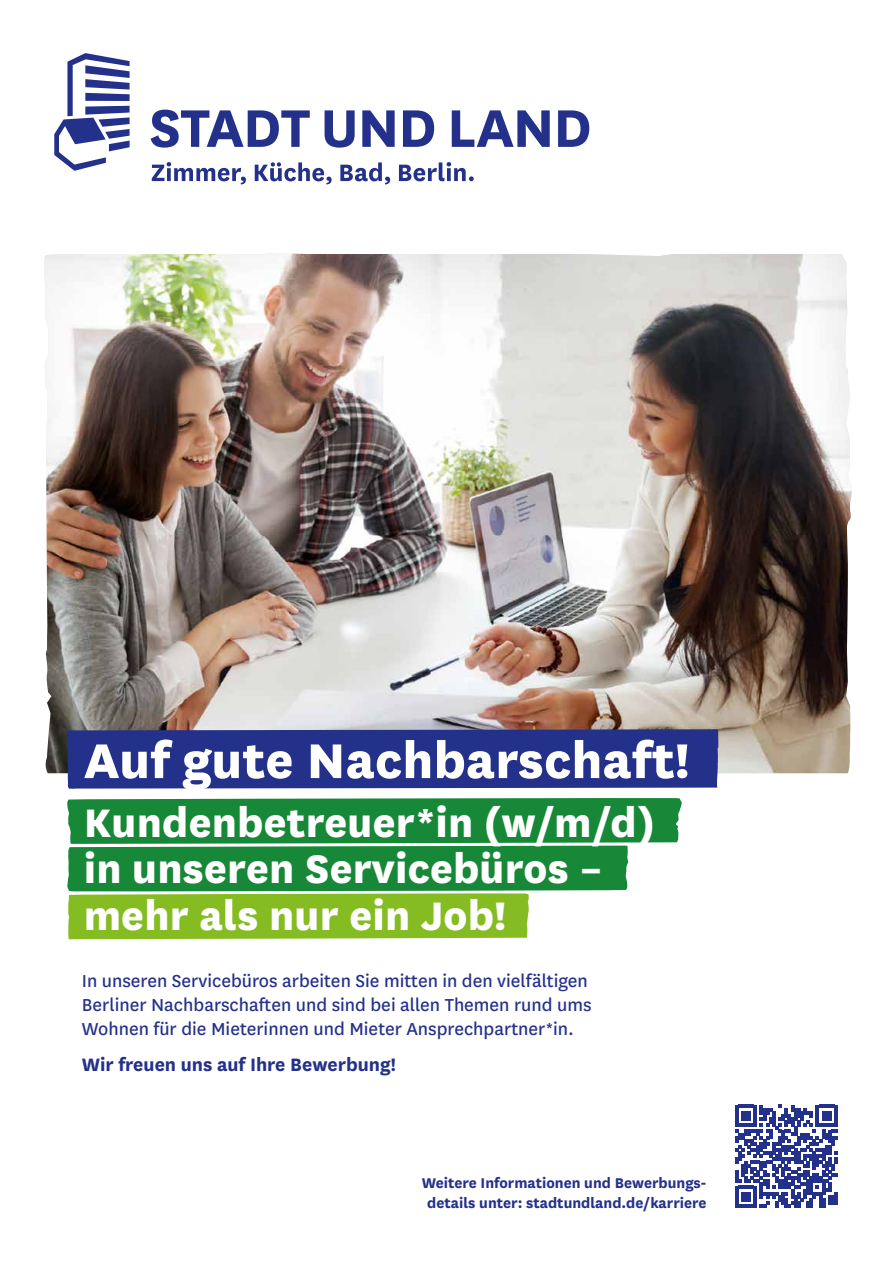
<style>
.page{position:relative;width:893px;height:1263px;background:#fff}
.page>*{position:absolute;margin:0;border:0;box-sizing:border-box;transform-origin:0 0}
.t1{font:800 57px "National";letter-spacing:.005em;color:#fff}
.t2{font:800 46.5px/46.5px "National";letter-spacing:.005em;color:#fff}
.t3{font:700 21px "National";color:#24318a}
.t4{font:20.25px/24.3px "National";color:#24318a}
.t5{font:700 16.5px/19.8px "National";color:#24318a;text-align:center}
</style>
<div class="page">
<img style="left:44px;top:253px;width:808px;height:520px">
<div style="left:67px;top:729px;width:652px;height:60px;background:#24318a"></div>
<svg style="left:67px;top:798px;width:615px;height:141px;background:#56a752"></svg>
<svg style="left:152px;top:162px;width:94px;height:22px"></svg>
<svg style="left:255px;top:162px;width:77px;height:22px"></svg>
<svg style="left:340px;top:162px;width:50px;height:22px"></svg>
<svg style="left:399px;top:162px;width:75px;height:19px"></svg>
<svg style="left:558px;top:110px;width:31px;height:37px"></svg>
<svg style="left:452px;top:110px;width:98px;height:37px"></svg>
<svg style="left:403px;top:110px;width:31px;height:37px"></svg>
<svg style="left:325px;top:110px;width:70px;height:38px"></svg>
<svg style="left:151px;top:110px;width:159px;height:38px"></svg>
<svg style="left:54px;top:53px;width:76px;height:118px"></svg>
<svg style="left:735px;top:1105px;width:103px;height:102px"></svg>
<p class="t1" style="left:84px;top:719px;width:607px">Auf gute Nachbarschaft!</p>
<p class="t2" style="left:84px;top:795px;width:572px">Kundenbetreuer*in (w/m/d) in unseren Servicebüros – mehr als nur ein Job!</p>
<p class="t4" style="left:82px;top:967px;width:511px">In unseren Servicebüros arbeiten Sie mitten in den vielfältigen<br>Berliner Nachbarschaften und sind bei allen Themen rund ums<br>Wohnen für die Mieterinnen und Mieter Ansprechpartner*in.</p>
<p class="t3" style="left:82px;top:1050px;width:316px">Wir freuen uns auf Ihre Bewerbung!</p>
<p class="t5" style="left:422px;top:1172px;width:286px">Weitere Informationen und Bewerbungs&shy;details unter: stadtundland.de/karriere</p>
</div>
